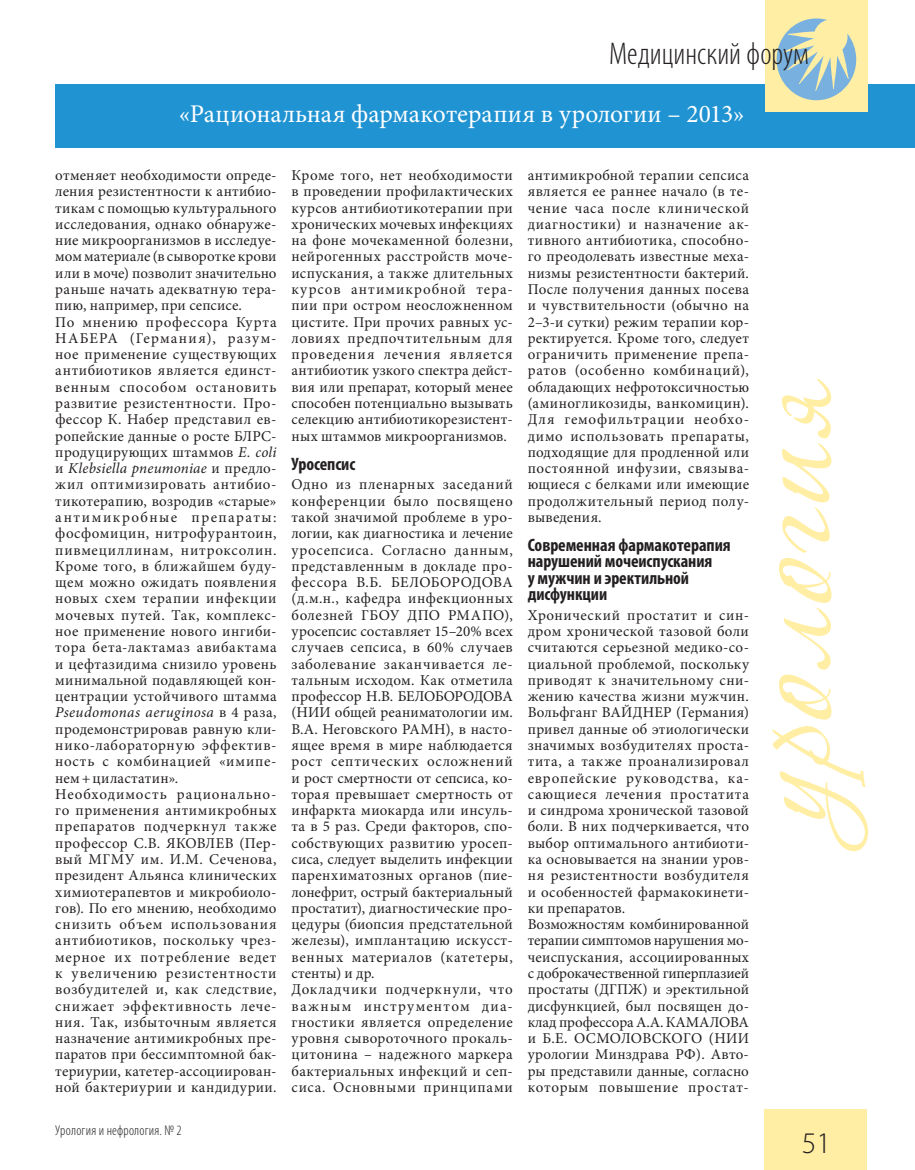
<style>
.page{position:relative;width:915px;height:1170px;background:#fff}
.page>*{position:absolute;margin:0;border:0;box-sizing:border-box;transform-origin:0 0}
.t1{font:300 condensed 31.5px "Myriad Pro";color:#231f20}
.t2{font:300 30px "Myriad Pro";color:#231f20}
.t3{font:25.5px "Minion Pro";letter-spacing:.005em;color:#fff}
.t4{font:700 condensed 18px/16.2px "Myriad Pro";letter-spacing:-.005em;color:#231f20}
.t5{font:15px/16.2px "Minion Pro";letter-spacing:.025em;color:#231f20}
.t6{font:300 condensed 14.25px "Myriad Pro";letter-spacing:.015em;color:#231f20}
.s1{font-style:italic}
</style>
<div class="page">
<div style="left:55px;top:84px;width:859px;height:63px;background:#2093d2"></div>
<div style="left:764px;top:1108px;width:102px;height:61px;background:#ffeea3"></div>
<svg style="left:772px;top:726px;width:95px;height:125px"></svg>
<svg style="left:779px;top:379px;width:52px;height:340px"></svg>
<div style="left:765px;top:0;width:102px;height:112px;background:#ffeea3"></div>
<svg style="left:776px;top:18px;width:79px;height:82px"></svg>
<h1 class="t1" style="left:608px;top:35px;width:201px">Медицинский форум</h1>
<h3 class="t3" style="left:179px;top:96px;width:567px">«Рациональная фармакотерапия в урологии – 2013»</h3>
<p class="t5" style="left:55px;top:167px;width:223px">отменяет необходимости опреде&shy;ления резистентности к антибио&shy;тикам с помощью культурального исследования, однако обнаруже&shy;ние микроорганизмов в исследуе&shy;мом материале (в сыворотке крови или в моче) позволит значительно раньше начать адекватную тера&shy;пию, например, при сепсисе.<br>По мнению профессора Курта<br>НАБЕРА (Германия), разум&shy;ное применение существующих антибиотиков является единст&shy;венным способом остановить развитие резистентности. Про&shy;фессор К. Набер представил ев&shy;ропейские данные о росте БЛРС&shy;продуцирующих штаммов <span class="s1">E. coli </span>и <span class="s1">Klebsiella pneumoniaе</span> и предло&shy;жил оптимизировать антибио&shy;тикотерапию, возродив «старые» антимикробные препараты: фосфомицин, нитрофурантоин, пивмециллинам, нитроксолин.<br>Кроме того, в ближайшем буду&shy;щем можно ожидать появления новых схем терапии инфекции мочевых путей. Так, комплекс&shy;ное применение нового ингиби&shy;тора бета-лактамаз авибактама и цефтазидима снизило уровень минимальной подавляющей кон&shy;центрации устойчивого штамма<br><span class="s1">Pseudomonas aeruginosa</span> в 4 раза, продемонстрировав равную кли&shy;нико-лабораторную эффектив&shy;ность с комбинацией «имипе&shy;нем+циластатин».<br>Необходимость рационально&shy;го применения антимикробных препаратов подчеркнул также профессор С.В. ЯКОВЛЕВ (Пер&shy;вый МГМУ им. И.М. Сеченова, президент Альянса клинических химиотерапевтов и микробиоло&shy;гов). По его мнению, необходимо снизить объем использования антибиотиков, поскольку чрез&shy;мерное их потребление ведет к увеличению резистентности возбудителей и, как следствие, снижает эффективность лече&shy;ния. Так, избыточным является назначение антимикробных пре&shy;паратов при бессимптомной бак&shy;териурии, катетер-ассоциирован&shy;ной бактериурии и кандидурии.</p>
<p class="t5" style="left:291px;top:167px;width:223px;text-align:justify">Кроме того, нет необходимости в проведении профилактических курсов антибиотикотерапии при хронических мочевых инфекциях на фоне мочекаменной болезни, нейрогенных расстройств моче&shy;испускания, а также длительных курсов антимикробной тера&shy;пии при остром неосложненном цистите. При прочих равных ус&shy;ловиях предпочтительным для проведения лечения является антибиотик узкого спектра дейст&shy;вия или препарат, который менее способен потенциально вызывать селекцию антибиотикорезистент&shy;ных штаммов микроорганизмов.</p>
<p class="t4" style="left:291px;top:455px;width:65px">Уросепсис</p>
<p class="t5" style="left:291px;top:476px;width:223px;text-align:justify">Одно из пленарных заседаний конференции было посвящено такой значимой проблеме в уро&shy;логии, как диагностика и лечение уросепсиса. Согласно данным, представленным в докладе про&shy;фессора В.Б. БЕЛОБОРОДОВА (д.м.н., кафедра инфекционных болезней ГБОУ ДПО РМАПО), уросепсис составляет 15–20% всех случаев сепсиса, в 60% случаев заболевание заканчивается ле&shy;тальным исходом. Как отметила профессор Н.В. БЕЛОБОРОДОВА (НИИ</p>
<p class="t5" style="left:291px;top:704px;width:223px;text-indent:43px">общей реаниматологии им.<br>В.А. Неговского РАМН), в насто&shy;ящее время в мире наблюдается рост септических осложнений и рост смертности от сепсиса, ко&shy;торая превышает смертность от инфаркта миокарда или инсуль&shy;та в 5 раз. Среди факторов, спо&shy;собствующих развитию уросеп&shy;сиса, следует выделить инфекции паренхиматозных органов (пие&shy;лонефрит, острый бактериальный простатит), диагностические про&shy;цедуры (биопсия предстательной железы), имплантацию искусст&shy;венных материалов (катетеры, стенты) и др.<br>Докладчики подчеркнули, что важным инструментом диа&shy;гностики является определение уровня сывороточного прокаль&shy;цитонина – надежного маркера бактериальных инфекций и сеп&shy;сиса. Основными принципами</p>
<p class="t6" style="left:55px;top:1121px;width:128px">урология и нефрология. № 2</p>
<p class="t5" style="left:527px;top:167px;width:223px;text-align:justify">антимикробной терапии сепсиса является ее раннее начало (в те&shy;чение часа после клинической диагностики) и назначение ак&shy;тивного антибиотика, способно&shy;го преодолевать известные меха&shy;низмы резистентности бактерий.<br>После получения данных посева и чувствительности (обычно на 2–3-и сутки) режим терапии кор&shy;ректируется. Кроме того, следует ограничить применение препа&shy;ратов (особенно комбинаций), обладающих нефротоксичностью (аминогликозиды, ванкомицин).<br>Для гемофильтрации необхо&shy;димо использовать препараты, подходящие для продленной или постоянной инфузии, связыва&shy;ющиеся с белками или имеющие продолжительный период полу&shy;выведения.</p>
<p class="t4" style="left:527px;top:536px;width:204px">Современная фармакотерапия нарушений мочеиспускания<br>у мужчин и эректильной дисфункции</p>
<p class="t5" style="left:527px;top:607px;width:223px">Хронический простатит и син&shy;дром хронической тазовой боли считаются серьезной медико-со&shy;циальной проблемой, поскольку приводят к значительному сни&shy;жению качества жизни мужчин.<br>Вольфганг Вайднер (Германия) привел данные об этиологически значимых возбудителях проста&shy;тита, а также проанализировал европейские руководства, ка&shy;сающиеся лечения простатита и синдрома хронической тазовой боли. В них подчеркивается, что выбор оптимального антибиоти&shy;ка основывается на знании уров&shy;ня резистентности возбудителя и особенностей фармакокинети&shy;ки препаратов.<br>Возможностям комбинированной терапии симптомов нарушения мо&shy;чеиспускания, ассоциированных с доброкачественной гиперплазией простаты (ДГПЖ) и эректильной дисфункцией, был посвящен до&shy;клад профессора А.А. КАМАЛОВА и Б.Е. ОСМОЛОВСКОГО (НИИ урологии Минздрава РФ). Авто&shy;ры представили данные, согласно которым повышение простат-</p>
<h2 class="t2" style="left:801px;top:1125px;width:31px">51</h2>
</div>
